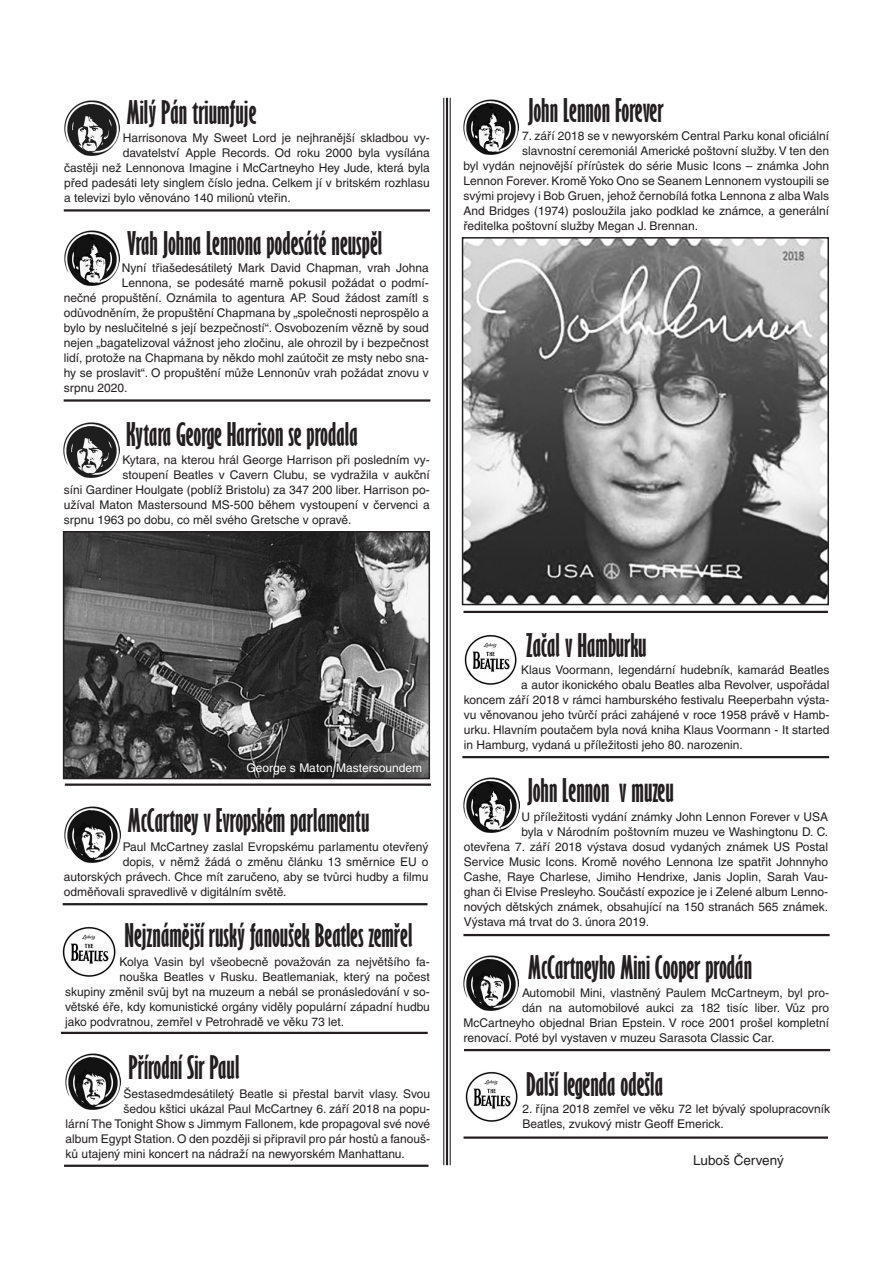
<style>
.page{position:relative;width:893px;height:1263px;background:#fff}
.page>*{position:absolute;margin:0;border:0;box-sizing:border-box;transform-origin:0 0}
.t1{font:700 extra-condensed 30px "Gill Sans";color:#231f20}
.t2{font:13.5px "Helvetica CE";color:#231f20}
.t3{font:12px/15px "Helvetica CE";color:#231f20}
.t4{font:12px "Helvetica CE";color:#fff}
</style>
<div class="page">
<hr style="left:450px;top:98px;width:1px;height:1067px;background:#231f20">
<hr style="left:446px;top:98px;width:2px;height:1067px;background:#231f20">
<hr style="left:443px;top:98px;width:1px;height:1067px;background:#231f20">
<img style="left:463px;top:99px;width:56px;height:56px">
<hr style="left:463px;top:611px;width:365px;height:2px;background:#231f20">
<hr style="left:64px;top:399px;width:366px;height:3px;background:#231f20">
<img style="left:66px;top:534px;width:361px;height:242px">
<div style="left:63px;top:531px;width:367px;height:248px;border:2px solid #231f20"></div>
<img style="left:463px;top:955px;width:56px;height:56px">
<hr style="left:64px;top:1164px;width:364px;height:3px;background:#231f20">
<img style="left:465px;top:240px;width:361px;height:362px">
<div style="left:462px;top:237px;width:367px;height:368px;border:2px solid #231f20"></div>
<img style="left:464px;top:634px;width:53px;height:51px">
<hr style="left:462px;top:756px;width:367px;height:2px;background:#231f20">
<hr style="left:64px;top:209px;width:366px;height:3px;background:#231f20">
<img style="left:64px;top:100px;width:55px;height:55px">
<img style="left:64px;top:231px;width:55px;height:55px">
<hr style="left:463px;top:934px;width:367px;height:2px;background:#231f20">
<img style="left:464px;top:777px;width:55px;height:55px">
<img style="left:65px;top:807px;width:55px;height:55px">
<hr style="left:63px;top:903px;width:364px;height:2px;background:#231f20">
<hr style="left:65px;top:783px;width:366px;height:3px;background:#231f20">
<img style="left:62px;top:926px;width:54px;height:51px">
<hr style="left:61px;top:1032px;width:367px;height:2px;background:#231f20">
<img style="left:66px;top:1054px;width:55px;height:55px">
<hr style="left:464px;top:1049px;width:366px;height:2px;background:#231f20">
<img style="left:64px;top:422px;width:55px;height:55px">
<hr style="left:464px;top:1136px;width:364px;height:3px;background:#231f20">
<img style="left:465px;top:1071px;width:53px;height:51px">
<p class="t1" style="left:126px;top:94px;width:131px">Milý Pán triumfuje</p>
<p class="t3" style="left:123px;top:130px;width:309px">Harrisonova My Sweet Lord je nejhranější skladbou vy-</p>
<p class="t3" style="left:123px;top:145px;width:309px">davatelství Apple Records. Od roku 2000 byla vysílána</p>
<p class="t3" style="left:64px;top:160px;width:367px">častěji než Lennonova Imagine i McCartneyho Hey Jude, která byla</p>
<p class="t3" style="left:64px;top:175px;width:367px">před padesáti lety singlem číslo jedna. Celkem jí v britském rozhlasu</p>
<p class="t3" style="left:64px;top:190px;width:228px">a televizi bylo věnováno 140 milionů vteřin.</p>
<p class="t1" style="left:127px;top:225px;width:257px">Vrah Johna Lennona podesáté neuspěl</p>
<p class="t3" style="left:122px;top:261px;width:308px">Nyní třiašedesátiletý Mark David Chapman, vrah Johna</p>
<p class="t3" style="left:122px;top:276px;width:308px">Lennona, se podesáté marně pokusil požádat o podmí-</p>
<p class="t3" style="left:64px;top:291px;width:367px">nečné propuštění. Oznámila to agentura AP. Soud žádost zamítl s</p>
<p class="t3" style="left:64px;top:306px;width:367px">odůvodněním, že propuštění Chapmana by „společnosti neprospělo a</p>
<p class="t3" style="left:64px;top:321px;width:367px">bylo by neslučitelné s její bezpečností“. Osvobozením vězně by soud</p>
<p class="t3" style="left:64px;top:336px;width:367px">nejen „bagatelizoval vážnost jeho zločinu, ale ohrozil by i bezpečnost</p>
<p class="t3" style="left:64px;top:351px;width:367px">lidí, protože na Chapmana by někdo mohl zaútočit ze msty nebo sna-</p>
<p class="t3" style="left:64px;top:366px;width:367px">hy se proslavit“. O propuštění může Lennonův vrah požádat znovu v</p>
<p class="t3" style="left:64px;top:381px;width:65px">srpnu 2020.</p>
<p class="t1" style="left:126px;top:416px;width:233px">Kytara George Harrison se prodala</p>
<p class="t3" style="left:122px;top:452px;width:309px">Kytara, na kterou hrál George Harrison při posledním vy-</p>
<p class="t3" style="left:122px;top:467px;width:309px">stoupení Beatles v Cavern Clubu, se vydražila v aukční</p>
<p class="t3" style="left:64px;top:482px;width:367px">síni Gardiner Houlgate (poblíž Bristolu) za 347 200 liber. Harrison po-</p>
<p class="t3" style="left:64px;top:497px;width:367px">užíval Maton Mastersound MS-500 během vystoupení v červenci a</p>
<p class="t3" style="left:64px;top:512px;width:289px">srpnu 1963 po dobu, co měl svého Gretsche v opravě.</p>
<p class="t1" style="left:528px;top:92px;width:137px">John Lennon Forever</p>
<p class="t3" style="left:522px;top:129px;width:308px">7. září 2018 se v newyorském Central Parku konal oficiální</p>
<p class="t3" style="left:522px;top:144px;width:308px">slavnostní ceremoniál Americké poštovní služby. V ten den</p>
<p class="t3" style="left:463px;top:159px;width:367px">byl vydán nejnovější přírůstek do série Music Icons – známka John</p>
<p class="t3" style="left:463px;top:174px;width:367px">Lennon Forever. Kromě Yoko Ono se Seanem Lennonem vystoupili se</p>
<p class="t3" style="left:463px;top:189px;width:367px">svými projevy i Bob Gruen, jehož černobílá fotka Lennona z alba Wals</p>
<p class="t3" style="left:463px;top:204px;width:367px">And Bridges (1974) posloužila jako podklad ke známce, a generální</p>
<p class="t3" style="left:463px;top:219px;width:236px">ředitelka poštovní služby Megan J. Brennan.</p>
<p class="t4" style="left:247px;top:761px;width:177px">George s Maton Mastersoundem</p>
<p class="t1" style="left:128px;top:802px;width:244px">McCartney v Evropském parlamentu</p>
<p class="t3" style="left:123px;top:839px;width:307px">Paul McCartney zaslal Evropskému parlamentu otevřený</p>
<p class="t3" style="left:123px;top:854px;width:307px">dopis, v němž žádá o změnu článku 13 směrnice EU o</p>
<p class="t3" style="left:64px;top:869px;width:366px">autorských právech. Chce mít zaručeno, aby se tvůrci hudby a filmu</p>
<p class="t3" style="left:64px;top:884px;width:224px">odměňovali spravedlivě v digitálním světě.</p>
<p class="t1" style="left:124px;top:917px;width:290px">Nejznámější ruský fanoušek Beatles zemřel</p>
<p class="t3" style="left:120px;top:954px;width:312px">Kolya Vasin byl všeobecně považován za největšího fa-</p>
<p class="t3" style="left:120px;top:969px;width:312px">nouška Beatles v Rusku. Beatlemaniak, který na počest</p>
<p class="t3" style="left:65px;top:984px;width:366px">skupiny změnil svůj byt na muzeum a nebál se pronásledování v so-</p>
<p class="t3" style="left:65px;top:999px;width:366px">větské éře, kdy komunistické orgány viděly populární západní hudbu</p>
<p class="t3" style="left:65px;top:1014px;width:280px">jako podvratnou, zemřel v Petrohradě ve věku 73 let.</p>
<p class="t1" style="left:128px;top:1049px;width:113px">Přírodní Sir Paul</p>
<p class="t3" style="left:123px;top:1086px;width:308px">Šestasedmdesátiletý Beatle si přestal barvit vlasy. Svou</p>
<p class="t3" style="left:123px;top:1101px;width:308px">šedou kštici ukázal Paul McCartney 6. září 2018 na popu-</p>
<p class="t3" style="left:66px;top:1116px;width:366px">lární The Tonight Show s Jimmym Fallonem, kde propagoval své nové</p>
<p class="t3" style="left:66px;top:1131px;width:366px">album Egypt Station. O den později si připravil pro pár hostů a fanouš-</p>
<p class="t3" style="left:66px;top:1146px;width:341px">ků utajený mini koncert na nádraží na newyorském Manhattanu.</p>
<p class="t1" style="left:526px;top:627px;width:122px">Začal v Hamburku</p>
<p class="t3" style="left:521px;top:662px;width:310px">Klaus Voormann, legendární hudebník, kamarád Beatles</p>
<p class="t3" style="left:521px;top:677px;width:310px">a autor ikonického obalu Beatles alba Revolver, uspořádal</p>
<p class="t3" style="left:464px;top:692px;width:367px">koncem září 2018 v rámci hamburského festivalu Reeperbahn výsta-</p>
<p class="t3" style="left:464px;top:707px;width:367px">vu věnovanou jeho tvůrčí práci zahájené v roce 1958 právě v Hamb-</p>
<p class="t3" style="left:464px;top:722px;width:367px">urku. Hlavním poutačem byla nová kniha Klaus Voormann - It started</p>
<p class="t3" style="left:464px;top:737px;width:281px">in Hamburg, vydaná u příležitosti jeho 80. narozenin.</p>
<p class="t1" style="left:527px;top:772px;width:148px">John Lennon v muzeu</p>
<p class="t3" style="left:521px;top:809px;width:308px">U příležitosti vydání známky John Lennon Forever v USA</p>
<p class="t3" style="left:521px;top:824px;width:308px">byla v Národním poštovním muzeu ve Washingtonu D. C.</p>
<p class="t3" style="left:464px;top:839px;width:366px">otevřena 7. září 2018 výstava dosud vydaných známek US Postal</p>
<p class="t3" style="left:464px;top:854px;width:366px">Service Music Icons. Kromě nového Lennona lze spatřit Johnnyho</p>
<p class="t3" style="left:464px;top:869px;width:366px">Cashe, Raye Charlese, Jimiho Hendrixe, Janis Joplin, Sarah Vau-</p>
<p class="t3" style="left:464px;top:884px;width:366px">ghan či Elvise Presleyho. Součástí expozice je i Zelené album Lenno-</p>
<p class="t3" style="left:464px;top:899px;width:366px">nových dětských známek, obsahující na 150 stranách 565 známek.</p>
<p class="t3" style="left:464px;top:914px;width:187px">Výstava má trvat do 3. února 2019.</p>
<p class="t1" style="left:528px;top:949px;width:226px">McCartneyho Mini Cooper prodán</p>
<p class="t3" style="left:522px;top:986px;width:309px">Automobil Mini, vlastněný Paulem McCartneym, byl pro-</p>
<p class="t3" style="left:522px;top:1001px;width:309px">dán na automobilové aukci za 182 tisíc liber. Vůz pro</p>
<p class="t3" style="left:463px;top:1016px;width:367px">McCartneyho objednal Brian Epstein. V roce 2001 prošel kompletní</p>
<p class="t3" style="left:463px;top:1031px;width:313px">renovací. Poté byl vystaven v muzeu Sarasota Classic Car.</p>
<p class="t1" style="left:526px;top:1066px;width:139px">Další legenda odešla</p>
<p class="t3" style="left:522px;top:1101px;width:309px">2. října 2018 zemřel ve věku 72 let bývalý spolupracovník<br>Beatles, zvukový mistr Geoff Emerick.</p>
<p class="t2" style="left:693px;top:1152px;width:92px">Luboš Červený</p>
</div>
